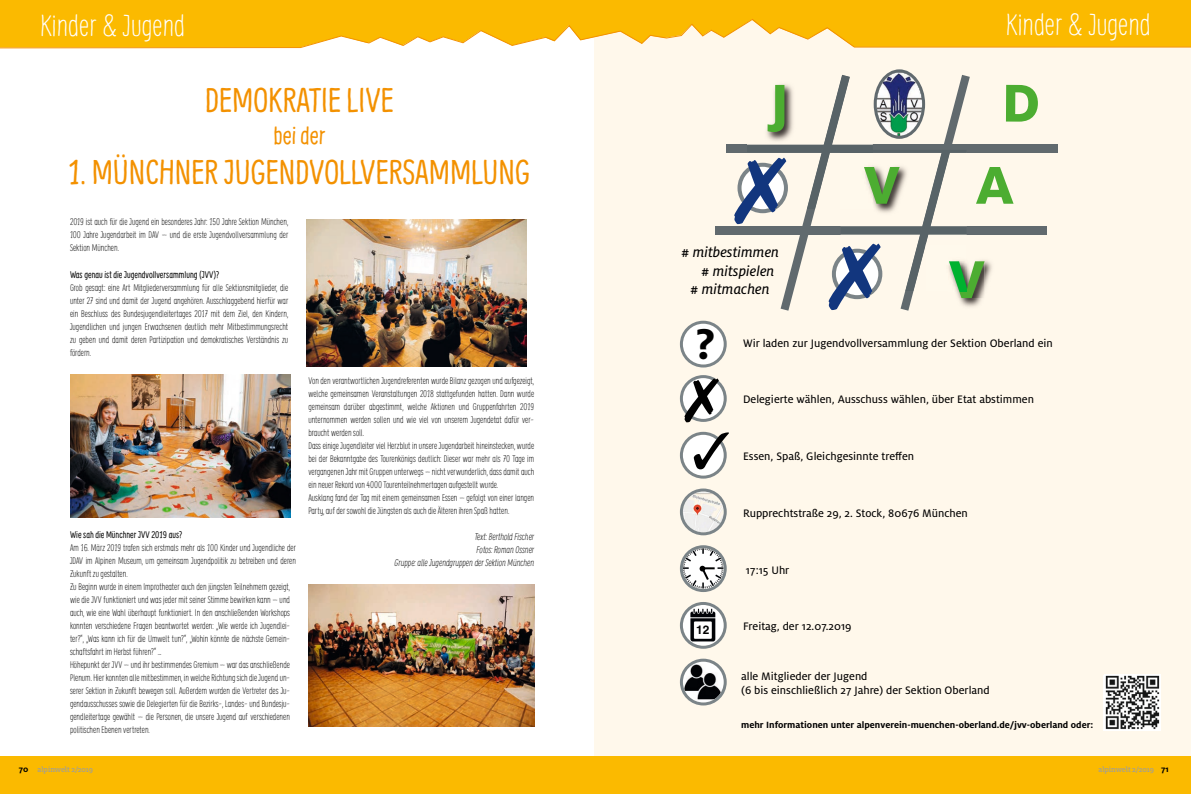
<style>
.page{position:relative;width:1191px;height:794px;background:#fff}
.page>*{position:absolute;margin:0;border:0;box-sizing:border-box;transform-origin:0 0}
.t1{font:800 58.9px/82.2px "Milo OT";color:#4cad31;text-align:center}
.t2{font:700 47.8px "Milo OT";color:#000}
.t3{font:34px "Supernettcn";color:#f39100}
.t4{font:300 30px "Supernettcn";color:#fff}
.t5{font:24px "Supernettcn";color:#f39100}
.t6{font:15.5px "Milo OT Text Ita";color:#000}
.t7{font:12px/14.4px "Milo OT Text";color:#000}
.t8{font:700 12px "Helvetica LT";color:#000}
.t9{font:700 10px "Milo OT";color:#000}
.t10{font:300 9.5px/13px "Supernettcn";color:#000;text-align:justify}
.t11{font:italic 300 9.5px/13px "Supernettcn";color:#000;text-align:right}
.t12{font:9.5px "Supernettcn";color:#000}
.t13{font:500 8px "Milo Slab OT";color:#9c9d9d}
.s1{font-family:"Milo OT";font-weight:700;font-size:9px;color:#000}
</style>
<div class="page">
<div style="left:594px;top:21px;width:597px;height:743px;background:#fff8eb"></div>
<div style="left:0;top:756px;width:1191px;height:38px;background:#fbba00"></div>
<div style="left:0;top:0;width:1191px;height:18px;background:#fbba00"></div>
<svg style="left:0;top:18px;width:1191px;height:31px"></svg>
<img style="left:70px;top:375px;width:220px;height:143px">
<svg style="left:306px;top:366px;width:220px;height:1px"></svg>
<img style="left:306px;top:219px;width:220px;height:147px">
<img style="left:308px;top:585px;width:226px;height:141px">
<div style="left:726px;top:145px;width:332px;height:8px;background:#616a6e"></div>
<div style="left:715px;top:226px;width:331px;height:8px;background:#616a6e"></div>
<img style="left:969px;top:260px;width:23px;height:47px">
<img style="left:969px;top:261px;width:15px;height:37px">
<svg style="left:680px;top:321px;width:47px;height:46px"></svg>
<svg style="left:680px;top:488px;width:47px;height:47px"></svg>
<svg style="left:680px;top:602px;width:47px;height:47px"></svg>
<svg style="left:680px;top:658px;width:47px;height:47px"></svg>
<svg style="left:680px;top:545px;width:47px;height:47px"></svg>
<div style="left:1103px;top:674px;width:58px;height:56px;background:#fff"></div>
<img style="left:1105px;top:675px;width:55px;height:54px">
<svg style="left:734px;top:69px;width:235px;height:242px"></svg>
<svg style="left:680px;top:375px;width:47px;height:47px"></svg>
<svg style="left:680px;top:432px;width:47px;height:47px"></svg>
<h3 class="t4" style="left:40px;top:5px;width:146px">Kinder &amp; Jugend</h3>
<h3 class="t4" style="left:1006px;top:4px;width:146px">Kinder &amp; Jugend</h3>
<h3 class="t3" style="left:205px;top:77px;width:190px">DEMOKRATIE LIVE</h3>
<h3 class="t5" style="left:273px;top:119px;width:53px">bei der</h3>
<h3 class="t3" style="left:69px;top:149px;width:463px">1. MÜNCHNER JUGENDVOLLVERSAMMLUNG</h3>
<p class="t10" style="left:70px;top:215px;width:220px">2019 ist auch für die Jugend ein besonderes Jahr: 150 Jahre Sektion München, 100 Jahre Jugendarbeit im DAV – und die erste Jugendvollversammlung der Sektion München.</p>
<p class="t12" style="left:70px;top:268px;width:151px">Was genau ist die Jugendvollversammlung (JVV)?</p>
<p class="t10" style="left:70px;top:280px;width:220px">Grob gesagt: eine Art Mitgliederversammlung für alle Sektionsmitglieder, die unter 27 sind und damit der Jugend angehören. Ausschlaggebend hierfür war ein Beschluss des Bundesjugendleitertages 2017 mit dem Ziel, den Kindern, Jugendlichen und jungen Erwachsenen deutlich mehr Mitbestimmungsrecht zu geben und damit deren Partizipation und demokratisches Verständnis zu fördern.</p>
<p class="t12" style="left:70px;top:528px;width:114px">Wie sah die Münchner JVV 2019 aus?</p>
<p class="t10" style="left:70px;top:540px;width:228px;text-align:left">Am 16. März 2019 trafen sich erstmals mehr als 100 Kinder und Jugendliche der JDAV im Alpinen Museum, um gemeinsam Jugendpolitik zu betreiben und deren Zukunft zu gestalten.<br>Zu Beginn wurde in einem Improtheater auch den jüngsten Teilnehmern gezeigt, wie die JVV funktioniert und was jeder mit seiner Stimme bewirken kann – und auch, wie eine Wahl überhaupt funktioniert. In den anschließenden Workshops konnten verschiedene Fragen beantwortet werden: „Wie werde ich Jugendlei&shy;ter?“, „Was kann ich für die Umwelt tun?“, „Wohin könnte die nächste Gemein&shy;schaftsfahrt im Herbst führen?“ ...<br>Höhepunkt der JVV – und ihr bestimmendes Gremium – war das anschließende Plenum. Hier konnten alle mitbestimmen, in welche Richtung sich die Jugend un&shy;serer Sektion in Zukunft bewegen soll. Außerdem wurden die Vertreter des Ju&shy;gendausschusses sowie die Delegierten für die Bezirks-, Landes- und Bundesju&shy;gendleitertage gewählt – die Personen, die unsere Jugend auf verschiedenen politischen Ebenen vertreten.</p>
<p class="t10" style="left:308px;top:374px;width:227px;text-align:left">Von den verantwortlichen Jugendreferenten wurde Bilanz gezogen und aufgezeigt, welche gemeinsamen Veranstaltungen 2018 stattgefunden hatten. Dann wurde gemeinsam darüber abgestimmt, welche Aktionen und Gruppenfahrten 2019 unternommen werden sollen und wie viel von unserem Jugendetat dafür ver&shy;braucht werden soll.<br>Dass einige Jugendleiter viel Herzblut in unsere Jugendarbeit hineinstecken, wurde bei der Bekanntgabe des Tourenkönigs deutlich: Dieser war mehr als 70 Tage im vergangenen Jahr mit Gruppen unterwegs – nicht verwunderlich, dass damit auch ein neuer Rekord von 4000 Tourenteilnehmertagen aufgestellt wurde.<br>Ausklang fand der Tag mit einem gemeinsamen Essen – gefolgt von einer langen Party, auf der sowohl die Jüngsten als auch die Älteren ihren Spaß hatten.</p>
<p class="t11" style="left:394px;top:530px;width:141px">Text: Berthold Fischer<br>Fotos: Roman Ossner<br>Gruppe: alle Jugendgruppen der Sektion München</p>
<p class="t13" style="left:19px;top:766px;width:76px"><span class="s1">70</span> alpinwelt 2/2019</p>
<h1 class="t1" style="left:770px;top:66px;width:20px">J</h1>
<h1 class="t1" style="left:975px;top:66px;width:66px">D<br>A</h1>
<h1 class="t1" style="left:863px;top:148px;width:38px">V</h1>
<h3 class="t6" style="left:681px;top:246px;width:99px"># mitbestimmen</h3>
<h3 class="t6" style="left:701px;top:265px;width:74px"># mitspielen</h3>
<h3 class="t6" style="left:690px;top:284px;width:81px"># mitmachen</h3>
<h2 class="t2" style="left:695px;top:326px;width:21px">?</h2>
<p class="t7" style="left:743px;top:336px;width:311px">Wir laden zur Jugendvollversammlung der Sektion Oberland ein</p>
<p class="t7" style="left:743px;top:393px;width:292px">Delegierte wählen, Ausschuss wählen, über Etat abstimmen</p>
<h1 class="t1" style="left:948px;top:242px;width:38px">V</h1>
<p class="t7" style="left:743px;top:450px;width:172px">Essen, Spaß, Gleichgesinnte treffen</p>
<p class="t7" style="left:743px;top:506px;width:226px">Rupprechtstraße 29, 2. Stock, 80676 München</p>
<p class="t8" style="left:696px;top:625px;width:15px">12</p>
<p class="t7" style="left:746px;top:563px;width:45px">17:15 Uhr</p>
<p class="t7" style="left:743px;top:620px;width:110px">Freitag, der 12.07.2019</p>
<p class="t7" style="left:741px;top:669px;width:250px">alle Mitglieder der Jugend<br>(6 bis einschließlich 27 Jahre) der Sektion Oberland</p>
<p class="t9" style="left:741px;top:721px;width:353px">mehr Informationen unter alpenverein-muenchen-oberland.de/jvv-oberland oder:</p>
<p class="t13" style="left:1098px;top:767px;width:72px">alpinwelt 2/2019 <span class="s1">71</span></p>
</div>
